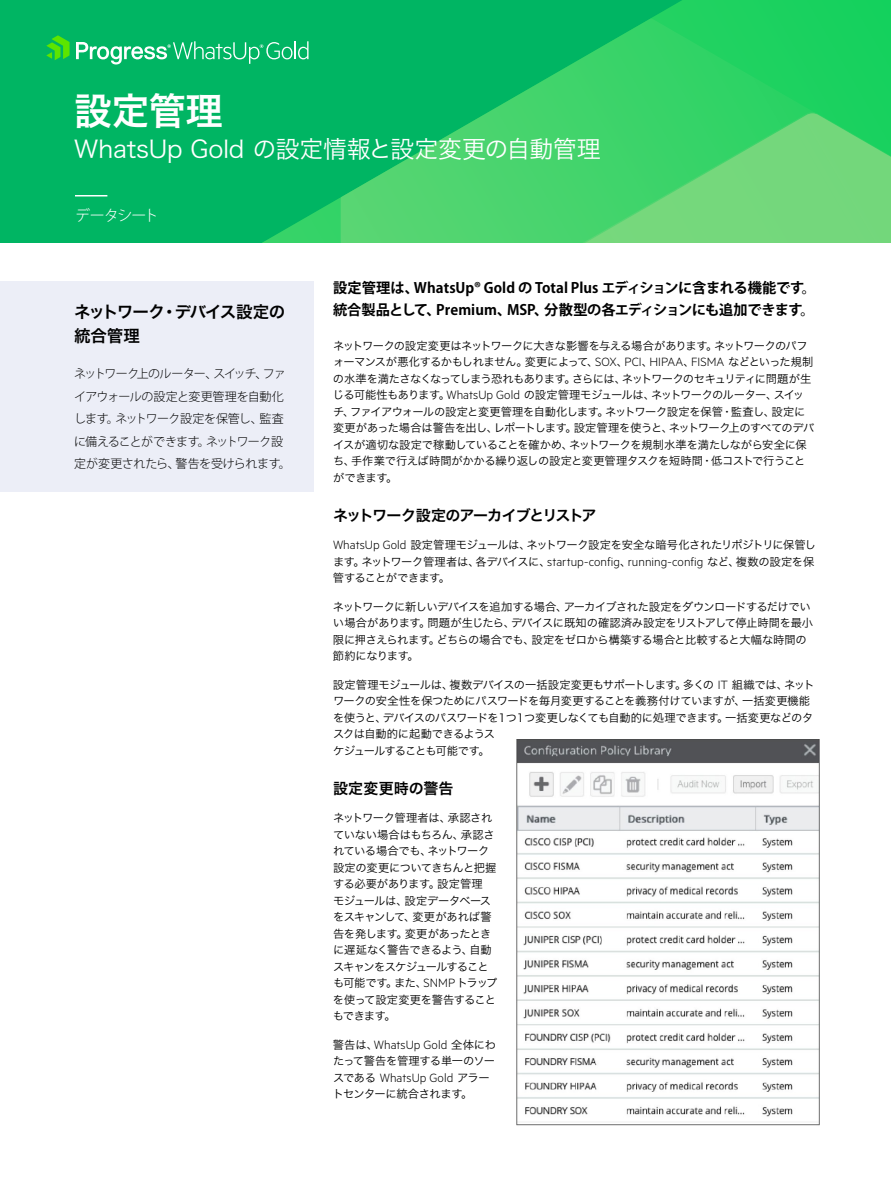
<style>
.page{position:relative;width:891px;height:1188px;background:#fff}
.page>*{position:absolute;margin:0;border:0;box-sizing:border-box;transform-origin:0 0}
.t1{font:37.5px "Hira Kaku Pro W6";color:#fff}
.t2{font:24px "Hira Kaku Pro W3";letter-spacing:-.01em;color:#fff}
.t3{font:16.5px/24px "Hira Kaku Pro W6";letter-spacing:-.045em;color:#000}
.t4{font:15px "Hira Kaku Pro W6";letter-spacing:-.08em;color:#000}
.t5{font:15px "Hira Kaku Pro W6";letter-spacing:.005em;color:#000}
.t6{font:300 15px "Koz Go Pr 6 N";letter-spacing:-.07em;color:#fff}
.t7{font:700 14.25px/22.5px "Koz Go Pr 6 N";letter-spacing:-.005em;color:#000}
.t8{font:300 13.5px "Metric";letter-spacing:.005em;color:#000}
.t9{font:300 12px/22.5px "Koz Go Pr 6 N";letter-spacing:-.04em;color:#000}
.t10{font:11.25px/16.5px "Hira Kaku Pro W3";letter-spacing:-.035em;color:#000}
.s1{font-family:"Metric";font-weight:300;font-size:13.5px}
.s2{font-family:"Hira Kaku Pro W3";font-weight:400;font-size:11.25px}
</style>
<div class="page">
<div style="left:0;top:0;width:891px;height:243px;background:#00b563"></div>
<svg style="left:262px;top:197px;width:79px;height:46px"></svg>
<svg style="left:341px;top:0;width:550px;height:243px"></svg>
<svg style="left:505px;top:112px;width:386px;height:131px"></svg>
<hr style="left:75px;top:195px;width:32px;height:1px;background:#fff">
<svg style="left:46px;top:35px;width:24px;height:25px"></svg>
<svg style="left:76px;top:41px;width:233px;height:23px"></svg>
<div style="left:0;top:281px;width:314px;height:211px;background:#eceef7"></div>
<img style="left:516px;top:739px;width:304px;height:387px">
<h1 class="t1" style="left:74px;top:77px;width:150px">設定管理</h1>
<h2 class="t2" style="left:74px;top:128px;width:528px">WhatsUp Gold の設定情報と設定変更の自動管理</h2>
<h3 class="t6" style="left:75px;top:207px;width:85px">データシート</h3>
<h3 class="t3" style="left:74px;top:299px;width:213px">ネットワーク・デバイス設定の統合管理</h3>
<p class="t9" style="left:74px;top:363px;width:218px">ネットワーク上のルーター、スイッチ、ファイアウォールの設定と変更管理を自動化します。ネットワーク設定を保管し、監査に備えることができます。ネットワーク設定が変更されたら、警告を受けられます。</p>
<p class="t7" style="left:333px;top:277px;width:485px">設定管理は、WhatsUp® Gold の Total Plus エディションに含まれる機能です。統合製品として、Premium、MSP、分散型の各エディションにも追加できます。</p>
<p class="t10" style="left:333px;top:336px;width:483px">ネットワークの設定変更はネットワークに大きな影響を与える場合があります。ネットワークのパフォーマンスが悪化するかもしれません。変更によって、<span class="s1">SOX</span>、<span class="s1">PCI</span>、<span class="s1">HIPAA</span>、<span class="s1">FISMA</span> などといった規制の水準を満たさなくなってしまう恐れもあります。さらには、ネットワークのセキュリティに問題が生じる可能性もあります。<span class="s1">WhatsUp Gold</span> の設定管理モジュールは、ネットワークのルーター、スイッチ、ファイアウォールの設定と変更管理を自動化します。ネットワーク設定を保管・監査し、設定に変更があった場合は警告を出し、レポートします。設定管理を使うと、ネットワーク上のすべてのデバイスが適切な設定で稼動していることを確かめ、ネットワークを規制水準を満たしながら安全に保ち、手作業で行えば時間がかかる繰り返しの設定と変更管理タスクを短時間・低コストで行うことができます。</p>
<h3 class="t4" style="left:333px;top:501px;width:265px">ネットワーク設定のアーカイブとリストア</h3>
<p class="t10" style="left:333px;top:536px;width:485px"><span class="s1">WhatsUp Gold</span> 設定管理モジュールは、ネットワーク設定を安全な暗号化されたリポジトリに保管します。ネットワーク管理者は、各デバイスに、<span class="s1">startup-config</span>、<span class="s1">running-config</span> など、複数の設定を保管することができます。</p>
<p class="t10" style="left:333px;top:597px;width:482px">ネットワークに新しいデバイスを追加する場合、アーカイブされた設定をダウンロードするだけでいい場合があります。問題が生じたら、デバイスに既知の確認済み設定をリストアして停止時間を最小限に押さえられます。どちらの場合でも、設定をゼロから構築する場合と比較すると大幅な時間の節約になります。</p>
<p class="t10" style="left:333px;top:675px;width:483px">設定管理モジュールは、複数デバイスの一括設定変更もサポートします。多くの <span class="s1">IT</span> 組織では、ネットワークの安全性を保つためにパスワードを毎月変更することを義務付けていますが、一括変更機能を使うと、デバイスのパスワードを１つ１つ変更しなくても自動的に処理できます。一括変更などのタスクは自動的に起動できるようス<br>ケジュールすることも可能です。</p>
<h3 class="t5" style="left:333px;top:774px;width:122px">設定変更時の警告</h3>
<p class="t10" style="left:333px;top:809px;width:166px">ネットワーク管理者は、承認されていない場合はもちろん、承認されている場合でも、ネットワーク設定の変更についてきちんと把握する必要があります。設定管理<br>モジュールは、設定データベースをスキャンして、変更があれば警告を発します。変更があったときに遅延なく警告できるよう、自動スキャンをスケジュールすることも可能です。また、<span class="s1">SNMP</span> トラップを使って設定変更を警告することもできます。</p>
<p class="t8" style="left:333px;top:1037px;width:165px"><span class="s2">警告は、</span>WhatsUp Gold <span class="s2">全体にわ</span></p>
<p class="t10" style="left:333px;top:1052px;width:164px">たって警告を管理する単一のソー</p>
<p class="t8" style="left:333px;top:1070px;width:158px"><span class="s2">スである</span> WhatsUp Gold <span class="s2">アラー</span></p>
<p class="t10" style="left:333px;top:1085px;width:141px">トセンターに統合されます。</p>
</div>
